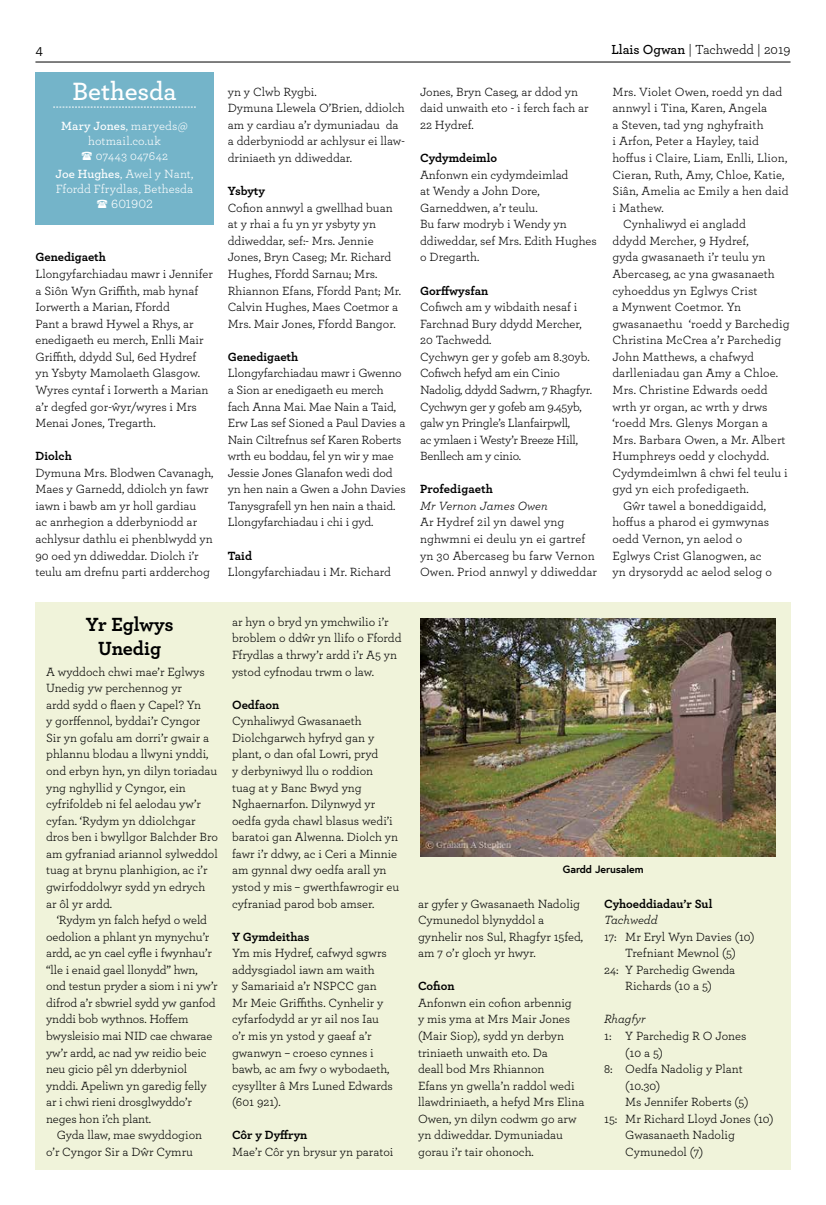
<style>
.page{position:relative;width:826px;height:1205px;background:#fff}
.page>*{position:absolute;margin:0;border:0;box-sizing:border-box;transform-origin:0 0}
.t1{font:600 26.25px "Archer";color:#fff}
.t2{font:700 20px/23.8px "Archer";letter-spacing:-.005em;color:#000;text-align:center}
.t3{font:13.75px "Archer";color:#000}
.t4{font:12.5px/16.5px "Archer";color:#000}
.t5{font:12.5px/16.6px "Archer";letter-spacing:-.02em;color:#000}
.t6{font:700 12.5px "Archer";color:#000}
.t7{font:12.5px "Archer";letter-spacing:.005em;color:#fff}
.t8{font:12.5px "Archer Book LF Italic";color:#000}
.t9{font:600 12.5px "Archer";letter-spacing:.01em;color:#fff}
.t10{font:12.5px "Franklin Gothic IT Cby BT";color:#000}
.t11{font:700 10.62px "Europa";letter-spacing:-.01em;color:#000}
.s1{font-weight:600}
.s2{font-weight:400}
</style>
<div class="page">
<hr style="left:35px;top:62px;width:755px;height:1px;background:#000">
<div style="left:35px;top:602px;width:755px;height:567px;background:#f0f3da"></div>
<div style="left:35px;top:72px;width:178px;height:152px;background:#74b4c9"></div>
<svg style="left:53px;top:107px;width:143px;height:1px"></svg>
<img style="left:420px;top:619px;width:356px;height:237px">
<p class="t10" style="left:35px;top:44px;width:9px">4</p>
<p class="t3" style="left:611px;top:40px;width:181px"><span class="s1">Llais Ogwan</span> | Tachwedd | 2019</p>
<h1 class="t1" style="left:72px;top:71px;width:106px">Bethesda</h1>
<p class="t9" style="left:61px;top:116px;width:128px">Mary Jones<span class="s2">, maryeds@</span></p>
<p class="t7" style="left:88px;top:132px;width:74px">hotmail.co.uk</p>
<p class="t7" style="left:96px;top:147px;width:74px">07443 047642</p>
<p class="t7" style="left:56px;top:165px;width:139px"><span class="s1">Joe Hughes</span>, Awel y Nant,</p>
<p class="t7" style="left:56px;top:180px;width:139px">Ffordd Ffrydlas, Bethesda</p>
<p class="t7" style="left:111px;top:195px;width:43px">601902</p>
<p class="t6" style="left:35px;top:247px;width:72px">Genedigaeth</p>
<p class="t4" style="left:35px;top:265px;width:179px">Llongyfarchiadau mawr i Jennifer a Siôn Wyn Griffith, mab hynaf<br>Iorwerth a Marian, Ffordd<br>Pant a brawd Hywel a Rhys, ar enedigaeth eu merch, Enlli Mair<br>Griffith, ddydd Sul, 6ed Hydref yn Ysbyty Mamolaeth Glasgow.<br>Wyres cyntaf i Iorwerth a Marian a’r degfed gor-ŵyr/wyres i Mrs<br>Menai Jones, Tregarth.</p>
<p class="t6" style="left:35px;top:446px;width:38px">Diolch</p>
<p class="t4" style="left:35px;top:464px;width:180px">Dymuna Mrs. Blodwen Cavanagh,<br>Maes y Garnedd, ddiolch yn fawr iawn i bawb am yr holl gardiau<br>ac anrhegion a dderbyniodd ar achlysur dathlu ei phenblwydd yn<br>90 oed yn ddiweddar. Diolch i’r teulu am drefnu parti ardderchog</p>
<p class="t4" style="left:228px;top:83px;width:179px">yn y Clwb Rygbi.<br>Dymuna Llewela O’Brien, ddiolch am y cardiau a’r dymuniadau da a dderbyniodd ar achlysur ei llaw&shy;driniaeth yn ddiweddar.</p>
<p class="t6" style="left:228px;top:181px;width:39px">Ysbyty</p>
<p class="t4" style="left:228px;top:199px;width:175px">Cofion annwyl a gwellhad buan at y rhai a fu yn yr ysbyty yn ddiweddar, sef:- Mrs. Jennie<br>Jones, Bryn Caseg; Mr. Richard<br>Hughes, Ffordd Sarnau; Mrs.<br>Rhiannon Efans, Ffordd Pant; Mr.<br>Calvin Hughes, Maes Coetmor a<br>Mrs. Mair Jones, Ffordd Bangor.</p>
<p class="t6" style="left:228px;top:347px;width:72px">Genedigaeth</p>
<p class="t4" style="left:228px;top:364px;width:179px">Llongyfarchiadau mawr i Gwenno a Sion ar enedigaeth eu merch fach Anna Mai. Mae Nain a Taid,<br>Erw Las sef Sioned a Paul Davies a<br>Nain Ciltrefnus sef Karen Roberts wrth eu boddau, fel yn wir y mae<br>Jessie Jones Glanafon wedi dod yn hen nain a Gwen a John Davies<br>Tanysgrafell yn hen nain a thaid.<br>Llongyfarchiadau i chi i gyd.</p>
<p class="t6" style="left:228px;top:545px;width:26px">Taid</p>
<p class="t4" style="left:228px;top:563px;width:165px">Llongyfarchiadau i Mr. Richard</p>
<p class="t4" style="left:420px;top:83px;width:170px">Jones, Bryn Caseg, ar ddod yn daid unwaith eto - i ferch fach ar<br>22 Hydref.</p>
<p class="t6" style="left:420px;top:148px;width:79px">Cydymdeimlo</p>
<p class="t4" style="left:420px;top:166px;width:178px">Anfonwn ein cydymdeimlad<br>at Wendy a John Dore,<br>Garneddwen, a’r teulu.<br>Bu farw modryb i Wendy yn ddiweddar, sef Mrs. Edith Hughes o Dregarth.</p>
<p class="t6" style="left:420px;top:280px;width:70px">Gorffwysfan</p>
<p class="t5" style="left:420px;top:298px;width:173px">Cofiwch am y wibdaith nesaf i<br>Farchnad Bury ddydd Mercher,<br>20 Tachwedd.<br>Cychwyn ger y gofeb am 8.30yb.<br>Cofiwch hefyd am ein Cinio<br>Nadolig, ddydd Sadwrn, 7 Rhagfyr.<br>Cychwyn ger y gofeb am 9.45yb, galw yn Pringle’s Llanfairpwll,<br>ac ymlaen i Westy’r Breeze Hill,<br>Benllech am y cinio.</p>
<p class="t6" style="left:420px;top:479px;width:74px">Profedigaeth</p>
<p class="t8" style="left:420px;top:498px;width:129px">Mr Vernon James Owen</p>
<p class="t4" style="left:420px;top:513px;width:178px">Ar Hydref 2il yn dawel yng nghwmni ei deulu yn ei gartref yn 30 Abercaseg bu farw Vernon<br>Owen. Priod annwyl y ddiweddar</p>
<p class="t4" style="left:612px;top:83px;width:171px">Mrs. Violet Owen, roedd yn dad</p>
<p class="t4" style="left:612px;top:99px;width:156px">annwyl i Tina, Karen, Angela</p>
<p class="t4" style="left:612px;top:116px;width:153px">a Steven, tad yng nghyfraith</p>
<p class="t4" style="left:612px;top:132px;width:148px">i Arfon, Peter a Hayley, taid</p>
<p class="t4" style="left:612px;top:149px;width:176px">hoffus i Claire, Liam, Enlli, Llion,</p>
<p class="t4" style="left:612px;top:166px;width:173px">Cieran, Ruth, Amy, Chloe, Katie,</p>
<p class="t4" style="left:612px;top:182px;width:178px">Siân, Amelia ac Emily a hen daid</p>
<p class="t4" style="left:612px;top:199px;width:53px">i Mathew.</p>
<p class="t4" style="left:623px;top:215px;width:124px">Cynhaliwyd ei angladd</p>
<p class="t4" style="left:612px;top:232px;width:138px">ddydd Mercher, 9 Hydref,</p>
<p class="t4" style="left:612px;top:248px;width:155px">gyda gwasanaeth i’r teulu yn</p>
<p class="t4" style="left:612px;top:265px;width:164px">Abercaseg, ac yna gwasanaeth</p>
<p class="t4" style="left:612px;top:282px;width:146px">cyhoeddus yn Eglwys Crist</p>
<p class="t4" style="left:612px;top:298px;width:130px">a Mynwent Coetmor. Yn</p>
<p class="t4" style="left:612px;top:315px;width:179px">gwasanaethu ‘roedd y Barchedig</p>
<p class="t4" style="left:612px;top:331px;width:170px">Christina McCrea a’r Parchedig</p>
<p class="t4" style="left:612px;top:348px;width:143px">John Matthews, a chafwyd</p>
<p class="t4" style="left:612px;top:364px;width:167px">darlleniadau gan Amy a Chloe.</p>
<p class="t4" style="left:612px;top:381px;width:157px">Mrs. Christine Edwards oedd</p>
<p class="t4" style="left:612px;top:397px;width:157px">wrth yr organ, ac wrth y drws</p>
<p class="t4" style="left:612px;top:414px;width:157px">‘roedd Mrs. Glenys Morgan a</p>
<p class="t4" style="left:612px;top:431px;width:175px">Mrs. Barbara Owen, a Mr. Albert</p>
<p class="t4" style="left:612px;top:447px;width:158px">Humphreys oedd y clochydd.</p>
<p class="t4" style="left:612px;top:464px;width:177px">Cydymdeimlwn â chwi fel teulu i</p>
<p class="t4" style="left:612px;top:480px;width:138px">gyd yn eich profedigaeth.</p>
<p class="t4" style="left:623px;top:497px;width:144px">Gŵr tawel a boneddigaidd,</p>
<p class="t4" style="left:612px;top:513px;width:158px">hoffus a pharod ei gymwynas</p>
<p class="t4" style="left:612px;top:530px;width:131px">oedd Vernon, yn aelod o</p>
<p class="t4" style="left:612px;top:547px;width:151px">Eglwys Crist Glanogwen, ac</p>
<p class="t4" style="left:612px;top:563px;width:161px">yn drysorydd ac aelod selog o</p>
<h2 class="t2" style="left:86px;top:611px;width:89px">Yr Eglwys<br>Unedig</h2>
<p class="t4" style="left:46px;top:662px;width:173px">A wyddoch chwi mae’r Eglwys<br>Unedig yw perchennog yr<br>ardd sydd o flaen y Capel? Yn<br>y gorffennol, byddai’r Cyngor<br>Sir yn gofalu am dorri’r gwair a phlannu blodau a llwyni ynddi, ond erbyn hyn, yn dilyn toriadau yng nghyllid y Cyngor, ein cyfrifoldeb ni fel aelodau yw’r cyfan. ‘Rydym yn ddiolchgar dros ben i bwyllgor Balchder Bro am gyfraniad ariannol sylweddol tuag at brynu planhigion, ac i’r gwirfoddolwyr sydd yn edrych ar ôl yr ardd.</p>
<p class="t4" style="left:46px;top:911px;width:173px;text-indent:11px">‘Rydym yn falch hefyd o weld oedolion a phlant yn mynychu’r ardd, ac yn cael cyfle i fwynhau’r “lle i enaid gael llonydd” hwn, ond testun pryder a siom i ni yw’r difrod a’r sbwriel sydd yw ganfod ynddi bob wythnos. Hoffem bwysleisio mai NID cae chwarae yw’r ardd, ac nad yw reidio beic neu gicio pêl yn dderbyniol ynddi. Apeliwn yn garedig felly ar i chwi rieni drosglwyddo’r neges hon i’ch plant.</p>
<p class="t4" style="left:46px;top:1126px;width:158px;text-indent:11px">Gyda llaw, mae swyddogion o’r Cyngor Sir a Dŵr Cymru</p>
<p class="t4" style="left:232px;top:613px;width:171px">ar hyn o bryd yn ymchwilio i’r broblem o ddŵr yn llifo o Ffordd<br>Ffrydlas a thrwy’r ardd i’r A5 yn ystod cyfnodau trwm o law.</p>
<p class="t6" style="left:232px;top:695px;width:49px">Oedfaon</p>
<p class="t4" style="left:232px;top:712px;width:169px">Cynhaliwyd Gwasanaeth<br>Diolchgarwch hyfryd gan y plant, o dan ofal Lowri, pryd<br>y derbyniwyd llu o roddion tuag at y Banc Bwyd yng<br>Nghaernarfon. Dilynwyd yr oedfa gyda chawl blasus wedi’i baratoi gan Alwenna. Diolch yn fawr i’r ddwy, ac i Ceri a Minnie am gynnal dwy oedfa arall yn ystod y mis – gwerthfawrogir eu cyfraniad parod bob amser.</p>
<p class="t6" style="left:232px;top:926px;width:79px">Y Gymdeithas</p>
<p class="t4" style="left:232px;top:944px;width:162px">Ym mis Hydref, cafwyd sgwrs addysgiadol iawn am waith<br>y Samariaid a’r NSPCC gan<br>Mr Meic Griffiths. Cynhelir y cyfarfodydd ar yr ail nos Iau o’r mis yn ystod y gaeaf a’r gwanwyn – croeso cynnes i bawb, ac am fwy o wybodaeth, cysyllter â Mrs Luned Edwards (601 921).</p>
<p class="t6" style="left:232px;top:1125px;width:77px">Côr y Dyffryn</p>
<p class="t4" style="left:232px;top:1143px;width:163px">Mae’r Côr yn brysur yn paratoi</p>
<p class="t11" style="left:563px;top:862px;width:82px">Gardd Jerusalem</p>
<p class="t4" style="left:418px;top:894px;width:167px">ar gyfer y Gwasanaeth Nadolig<br>Cymunedol blynyddol a gynhelir nos Sul, Rhagfyr 15fed, am 7 o’r gloch yr hwyr.</p>
<p class="t6" style="left:418px;top:976px;width:38px">Cofion</p>
<p class="t4" style="left:418px;top:994px;width:168px">Anfonwn ein cofion arbennig<br>y mis yma at Mrs Mair Jones (Mair Siop), sydd yn derbyn triniaeth unwaith eto. Da<br>deall bod Mrs Rhiannon<br>Efans yn gwella’n raddol wedi llawdriniaeth, a hefyd Mrs Elina<br>Owen, yn dilyn codwm go arw yn ddiweddar. Dymuniadau gorau i’r tair ohonoch.</p>
<p class="t6" style="left:604px;top:893px;width:110px">Cyhoeddiadau’r Sul</p>
<p class="t8" style="left:604px;top:912px;width:55px">Tachwedd</p>
<p class="t4" style="left:604px;top:927px;width:152px">17: Mr Eryl Wyn Davies (10)</p>
<p class="t4" style="left:625px;top:944px;width:112px">Trefniant Mewnol (5)</p>
<p class="t4" style="left:604px;top:961px;width:133px">24: Y Parchedig Gwenda</p>
<p class="t4" style="left:625px;top:977px;width:88px">Richards (10 a 5)</p>
<p class="t8" style="left:604px;top:1011px;width:43px">Rhagfyr</p>
<p class="t4" style="left:604px;top:1027px;width:144px">1: Y Parchedig R O Jones</p>
<p class="t4" style="left:625px;top:1043px;width:39px">(10 a 5)</p>
<p class="t4" style="left:604px;top:1060px;width:140px">8: Oedfa Nadolig y Plant</p>
<p class="t4" style="left:625px;top:1077px;width:37px">(10.30)</p>
<p class="t4" style="left:625px;top:1093px;width:125px">Ms Jennifer Roberts (5)</p>
<p class="t4" style="left:604px;top:1110px;width:171px">15: Mr Richard Lloyd Jones (10)</p>
<p class="t4" style="left:625px;top:1126px;width:111px">Gwasanaeth Nadolig</p>
<p class="t4" style="left:625px;top:1143px;width:79px">Cymunedol (7)</p>
</div>
